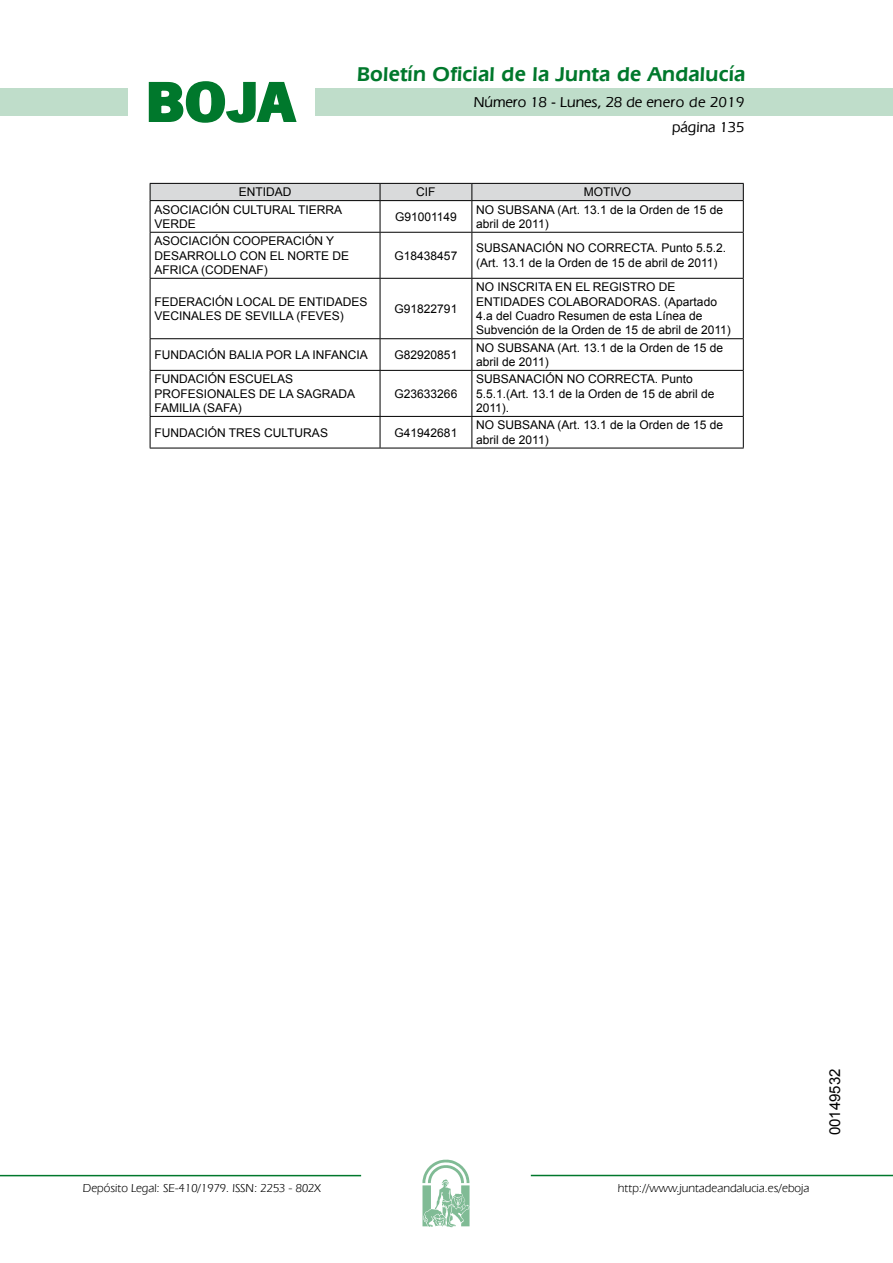
<style>
.page{position:relative;width:893px;height:1263px;background:#fff}
.page>*{position:absolute;margin:0;border:0;box-sizing:border-box;transform-origin:0 0}
.t1{font:700 57.75px "News Got T";color:#00782c;scale:1.14 1}
.t2{font:600 21px "Eras IT Cby BT";letter-spacing:.01em;color:#00782c}
.t3{font:500 15px/24.5px "Eras IT Cby BT";color:#000;text-align:right}
.t4{font:15px "Arial";color:#000}
.t5{font:12px/14.4px "Arial";color:#000}
.t6{font:12px "Eras IT Cby BT";color:#000}
</style>
<div class="page">
<div style="left:315px;top:88px;width:577px;height:28px;background:#bfddca"></div>
<div style="left:0;top:88px;width:128px;height:28px;background:#bfddca"></div>
<hr style="left:0;top:1175px;width:361px;height:1px;background:#00782c">
<svg style="left:422px;top:1159px;width:47px;height:68px"></svg>
<hr style="left:531px;top:1175px;width:361px;height:1px;background:#00782c">
<svg style="left:148px;top:81px;width:149px;height:42px"></svg>
<svg style="left:150px;top:183px;width:594px;height:18px;background:#cccdce"></svg>
<hr style="left:150px;top:200px;width:230px;height:1px;background:#000">
<hr style="left:150px;top:201px;width:1px;height:31px;background:#000">
<hr style="left:380px;top:200px;width:92px;height:1px;background:#000">
<hr style="left:379px;top:201px;width:1px;height:31px;background:#000">
<hr style="left:472px;top:200px;width:271px;height:1px;background:#000">
<hr style="left:471px;top:201px;width:1px;height:31px;background:#000">
<hr style="left:743px;top:201px;width:1px;height:31px;background:#000">
<hr style="left:150px;top:232px;width:230px;height:1px;background:#000">
<hr style="left:150px;top:233px;width:1px;height:45px;background:#000">
<hr style="left:380px;top:232px;width:92px;height:1px;background:#000">
<hr style="left:379px;top:233px;width:1px;height:45px;background:#000">
<hr style="left:472px;top:232px;width:271px;height:1px;background:#000">
<hr style="left:471px;top:233px;width:1px;height:45px;background:#000">
<hr style="left:743px;top:233px;width:1px;height:45px;background:#000">
<hr style="left:150px;top:278px;width:230px;height:1px;background:#000">
<hr style="left:150px;top:279px;width:1px;height:59px;background:#000">
<hr style="left:380px;top:278px;width:92px;height:1px;background:#000">
<hr style="left:379px;top:279px;width:1px;height:59px;background:#000">
<hr style="left:472px;top:278px;width:271px;height:1px;background:#000">
<hr style="left:471px;top:279px;width:1px;height:59px;background:#000">
<hr style="left:743px;top:279px;width:1px;height:59px;background:#000">
<hr style="left:150px;top:338px;width:230px;height:1px;background:#000">
<hr style="left:150px;top:339px;width:1px;height:31px;background:#000">
<hr style="left:380px;top:338px;width:92px;height:1px;background:#000">
<hr style="left:379px;top:339px;width:1px;height:31px;background:#000">
<hr style="left:472px;top:338px;width:271px;height:1px;background:#000">
<hr style="left:471px;top:339px;width:1px;height:31px;background:#000">
<hr style="left:743px;top:339px;width:1px;height:31px;background:#000">
<hr style="left:150px;top:370px;width:230px;height:1px;background:#000">
<hr style="left:150px;top:371px;width:1px;height:45px;background:#000">
<hr style="left:380px;top:370px;width:92px;height:1px;background:#000">
<hr style="left:379px;top:371px;width:1px;height:45px;background:#000">
<hr style="left:472px;top:370px;width:271px;height:1px;background:#000">
<hr style="left:471px;top:371px;width:1px;height:45px;background:#000">
<hr style="left:743px;top:371px;width:1px;height:45px;background:#000">
<hr style="left:150px;top:416px;width:230px;height:1px;background:#000">
<hr style="left:150px;top:417px;width:1px;height:31px;background:#000">
<hr style="left:380px;top:416px;width:92px;height:1px;background:#000">
<hr style="left:379px;top:417px;width:1px;height:31px;background:#000">
<hr style="left:472px;top:416px;width:271px;height:1px;background:#000">
<hr style="left:471px;top:417px;width:1px;height:31px;background:#000">
<hr style="left:743px;top:417px;width:1px;height:31px;background:#000">
<hr style="left:150px;top:448px;width:230px;height:1px;background:#000">
<hr style="left:380px;top:448px;width:92px;height:1px;background:#000">
<hr style="left:472px;top:448px;width:271px;height:1px;background:#000">
<h1 class="t1" style="left:145px;top:68px;width:133px">BOJA</h1>
<h2 class="t2" style="left:357px;top:62px;width:390px">Boletín Oficial de la Junta de Andalucía</h2>
<p class="t3" style="left:474px;top:90px;width:272px">Número 18 - Lunes, 28 de enero de 2019 página 135</p>
<p class="t5" style="left:239px;top:185px;width:54px">ENTIDAD</p>
<p class="t5" style="left:416px;top:185px;width:21px">CIF</p>
<p class="t5" style="left:584px;top:185px;width:49px">MOTIVO</p>
<p class="t5" style="left:154px;top:202px;width:189px">ASOCIACIÓN CULTURAL TIERRA<br>VERDE</p>
<p class="t5" style="left:395px;top:210px;width:63px">G91001149</p>
<p class="t5" style="left:476px;top:202px;width:248px">NO SUBSANA (Art. 13.1 de la Orden de 15 de abril de 2011)</p>
<p class="t5" style="left:154px;top:234px;width:196px">ASOCIACIÓN COOPERACIÓN Y<br>DESARROLLO CON EL NORTE DE<br>AFRICA (CODENAF)</p>
<p class="t5" style="left:394px;top:248px;width:64px">G18438457</p>
<p class="t5" style="left:476px;top:241px;width:251px">SUBSANACIÓN NO CORRECTA. Punto 5.5.2. (Art. 13.1 de la Orden de 15 de abril de 2011)</p>
<p class="t5" style="left:154px;top:294px;width:214px">FEDERACIÓN LOCAL DE ENTIDADES<br>VECINALES DE SEVILLA (FEVES)</p>
<p class="t5" style="left:394px;top:302px;width:64px">G91822791</p>
<p class="t5" style="left:476px;top:280px;width:256px">NO INSCRITA EN EL REGISTRO DE ENTIDADES COLABORADORAS. (Apartado 4.a del Cuadro Resumen de esta Línea de Subvención de la Orden de 15 de abril de 2011)</p>
<p class="t5" style="left:154px;top:348px;width:215px">FUNDACIÓN BALIA POR LA INFANCIA</p>
<p class="t5" style="left:394px;top:348px;width:64px">G82920851</p>
<p class="t5" style="left:476px;top:340px;width:248px">NO SUBSANA (Art. 13.1 de la Orden de 15 de abril de 2011)</p>
<p class="t5" style="left:154px;top:372px;width:202px">FUNDACIÓN ESCUELAS<br>PROFESIONALES DE LA SAGRADA<br>FAMILIA (SAFA)</p>
<p class="t5" style="left:476px;top:372px;width:240px">SUBSANACIÓN NO CORRECTA. Punto<br>5.5.1.(Art. 13.1 de la Orden de 15 de abril de<br>2011).</p>
<p class="t5" style="left:394px;top:386px;width:64px">G23633266</p>
<p class="t5" style="left:154px;top:425px;width:175px">FUNDACIÓN TRES CULTURAS</p>
<p class="t5" style="left:394px;top:425px;width:64px">G41942681</p>
<p class="t5" style="left:476px;top:418px;width:248px">NO SUBSANA (Art. 13.1 de la Orden de 15 de abril de 2011)</p>
<p class="t6" style="left:83px;top:1181px;width:239px">Depósito Legal: SE-410/1979. ISSN: 2253 - 802X</p>
<p class="t6" style="left:618px;top:1181px;width:193px">http://www.juntadeandalucia.es/eboja</p>
<p class="t4" style="left:825px;top:1135px;width:68px;rotate:-90deg">00149532</p>
</div>
